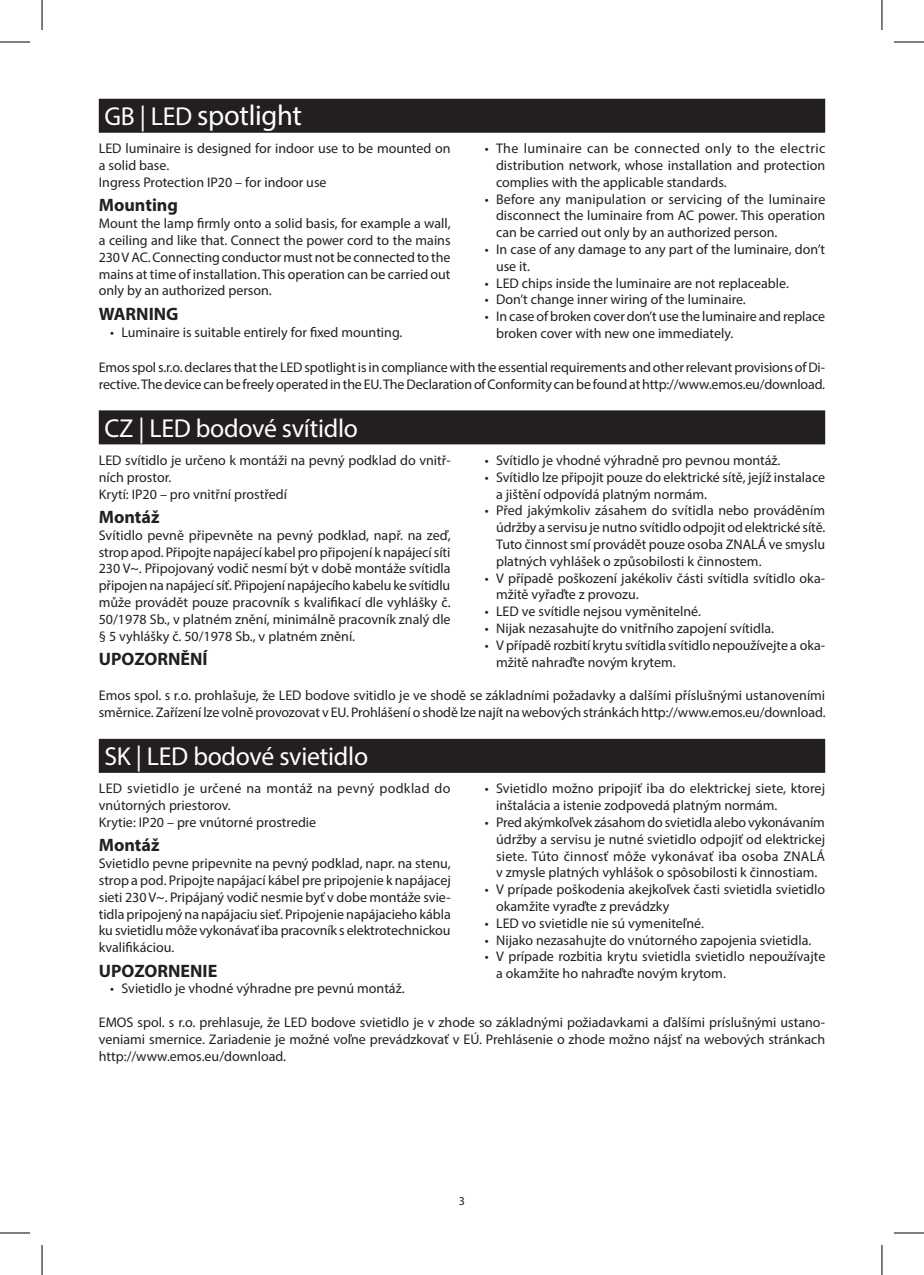
<style>
.page{position:relative;width:924px;height:1275px;background:#fff}
.page>*{position:absolute;margin:0;border:0;box-sizing:border-box;transform-origin:0 0}
.t1{font:28.8px "Myriad Pro";letter-spacing:-.01em;color:#fff}
.t2{font:26px "Myriad Pro";letter-spacing:-.01em;color:#fff}
.t3{font:700 18px "Myriad Pro";color:#231f20}
.t4{font:14px/16.8px "Myriad Pro";color:#231f20}
.t5{font:12px "Myriad Pro";color:#231f20}
.s1{font-size:26px}
</style>
<div class="page">
<div style="left:99px;top:99px;width:725px;height:34px;background:#231f20"></div>
<div style="left:99px;top:410px;width:725px;height:34px;background:#231f20"></div>
<div style="left:99px;top:739px;width:725px;height:34px;background:#231f20"></div>
<hr style="left:0;top:42px;width:30px;height:1px;background:#000">
<hr style="left:893px;top:42px;width:30px;height:1px;background:#000">
<hr style="left:0;top:1232px;width:30px;height:1px;background:#000">
<hr style="left:893px;top:1232px;width:30px;height:1px;background:#000">
<hr style="left:42px;top:0;width:1px;height:30px;background:#000">
<hr style="left:42px;top:1245px;width:1px;height:30px;background:#000">
<hr style="left:881px;top:0;width:1px;height:30px;background:#000">
<hr style="left:881px;top:1245px;width:1px;height:30px;background:#000">
<h1 class="t1" style="left:104px;top:98px;width:199px"><span class="s1">GB | LED</span> spotlight</h1>
<p class="t4" style="left:99px;top:140px;width:353px">LED luminaire is designed for indoor use to be mounted on a solid base.<br>Ingress Protection IP20 – for indoor use</p>
<p class="t3" style="left:99px;top:193px;width:81px">Mounting</p>
<p class="t4" style="left:99px;top:215px;width:353px;text-align:justify">Mount the lamp firmly onto a solid basis, for example a wall, a ceiling and like that. Connect the power cord to the mains 230 V AC. Connecting conductor must not be connected to the mains at time of installation. This operation can be carried out only by an authorized person.</p>
<p class="t3" style="left:99px;top:302px;width:81px">WARNING</p>
<p class="t4" style="left:110px;top:323px;width:294px">• Luminaire is suitable entirely for fixed mounting.</p>
<p class="t4" style="left:496px;top:140px;width:331px;text-align:justify;text-indent:-11px">• The luminaire can be connected only to the electric distribution network, whose installation and protection complies with the applicable standards.</p>
<p class="t4" style="left:496px;top:190px;width:331px;text-align:justify;text-indent:-11px">• Before any manipulation or servicing of the luminaire disconnect the luminaire from AC power. This operation can be carried out only by an authorized person.</p>
<p class="t4" style="left:496px;top:241px;width:330px;text-indent:-11px">• In case of any damage to any part of the luminaire, don’t use it.</p>
<p class="t4" style="left:484px;top:274px;width:305px">• LED chips inside the luminaire are not replaceable.</p>
<p class="t4" style="left:484px;top:291px;width:262px">• Don’t change inner wiring of the luminaire.</p>
<p class="t4" style="left:496px;top:308px;width:330px;text-indent:-11px">• In case of broken cover don’t use the luminaire and replace broken cover with new one immediately.</p>
<p class="t4" style="left:99px;top:358px;width:727px">Emos spol s.r.o. declares that the LED spotlight is in compliance with the essential requirements and other relevant provisions of Di&shy;rective. The device can be freely operated in the EU. The Declaration of Conformity can be found at http://www.emos.eu/download.</p>
<h2 class="t2" style="left:104px;top:412px;width:255px">CZ | LED bodové svítidlo</h2>
<p class="t4" style="left:99px;top:451px;width:353px">LED svítidlo je určeno k montáži na pevný podklad do vnitř&shy;ních prostor.<br>Krytí: IP20 – pro vnitřní prostředí</p>
<p class="t3" style="left:99px;top:505px;width:62px">Montáž</p>
<p class="t4" style="left:99px;top:526px;width:353px;text-align:justify">Svítidlo pevně připevněte na pevný podklad, např. na zeď, strop apod. Připojte napájecí kabel pro připojení k napájecí síti 230 V~. Připojovaný vodič nesmí být v době montáže svítidla připojen na napájecí síť. Připojení napájecího kabelu ke svítidlu může provádět pouze pracovník s kvalifikací dle vyhlášky č.<br>50/1978 Sb., v platném znění, minimálně pracovník znalý dle § 5 vyhlášky č. 50/1978 Sb., v platném znění.</p>
<p class="t3" style="left:99px;top:647px;width:110px">UPOZORNĚNÍ</p>
<p class="t4" style="left:484px;top:451px;width:297px">• Svítidlo je vhodné výhradně pro pevnou montáž.</p>
<p class="t4" style="left:496px;top:468px;width:330px;text-indent:-11px">• Svítidlo lze připojit pouze do elektrické sítě, jejíž instalace a jištění odpovídá platným normám.</p>
<p class="t4" style="left:496px;top:502px;width:331px;text-align:justify;text-indent:-11px">• Před jakýmkoliv zásahem do svítidla nebo prováděním údržby a servisu je nutno svítidlo odpojit od elektrické sítě.<br>Tuto činnost smí provádět pouze osoba ZNALÁ ve smyslu platných vyhlášek o způsobilosti k činnostem.</p>
<p class="t4" style="left:496px;top:569px;width:330px;text-indent:-11px">• V případě poškození jakékoliv části svítidla svítidlo oka&shy;mžitě vyřaďte z provozu.</p>
<p class="t4" style="left:484px;top:603px;width:218px">• LED ve svítidle nejsou vyměnitelné.</p>
<p class="t4" style="left:484px;top:619px;width:291px">• Nijak nezasahujte do vnitřního zapojení svítidla.</p>
<p class="t4" style="left:496px;top:636px;width:330px;text-indent:-11px">• V případě rozbití krytu svítidla svítidlo nepoužívejte a oka&shy;mžitě nahraďte novým krytem.</p>
<p class="t4" style="left:99px;top:687px;width:728px">Emos spol. s r.o. prohlašuje, že LED bodove svitidlo je ve shodě se základními požadavky a dalšími příslušnými ustanoveními směrnice. Zařízení lze volně provozovat v EU. Prohlášení o shodě lze najít na webových stránkách http://www.emos.eu/download.</p>
<h2 class="t2" style="left:104px;top:740px;width:265px">SK | LED bodové svietidlo</h2>
<p class="t4" style="left:99px;top:780px;width:353px">LED svietidlo je určené na montáž na pevný podklad do vnútorných priestorov.<br>Krytie: IP20 – pre vnútorné prostredie</p>
<p class="t3" style="left:99px;top:833px;width:62px">Montáž</p>
<p class="t4" style="left:99px;top:855px;width:353px;text-align:justify">Svietidlo pevne pripevnite na pevný podklad, napr. na stenu, strop a pod. Pripojte napájací kábel pre pripojenie k napájacej sieti 230 V~. Pripájaný vodič nesmie byť v dobe montáže svie&shy;tidla pripojený na napájaciu sieť. Pripojenie napájacieho kábla ku svietidlu môže vykonávať iba pracovník s elektrotechnickou kvalifikáciou.</p>
<p class="t3" style="left:99px;top:959px;width:120px">UPOZORNENIE</p>
<p class="t4" style="left:110px;top:980px;width:296px">• Svietidlo je vhodné výhradne pre pevnú montáž.</p>
<p class="t4" style="left:496px;top:780px;width:330px;text-indent:-11px">• Svietidlo možno pripojiť iba do elektrickej siete, ktorej inštalácia a istenie zodpovedá platným normám.</p>
<p class="t4" style="left:496px;top:813px;width:330px;text-align:justify;text-indent:-11px">• Pred akýmkoľvek zásahom do svietidla alebo vykonávaním údržby a servisu je nutné svietidlo odpojiť od elektrickej siete. Túto činnosť môže vykonávať iba osoba ZNALÁ v zmysle platných vyhlášok o spôsobilosti k činnostiam.</p>
<p class="t4" style="left:496px;top:881px;width:330px;text-indent:-11px">• V prípade poškodenia akejkoľvek časti svietidla svietidlo okamžite vyraďte z prevádzky</p>
<p class="t4" style="left:484px;top:914px;width:221px">• LED vo svietidle nie sú vymeniteľné.</p>
<p class="t4" style="left:484px;top:931px;width:328px">• Nijako nezasahujte do vnútorného zapojenia svietidla.</p>
<p class="t4" style="left:496px;top:948px;width:330px;text-indent:-11px">• V prípade rozbitia krytu svietidla svietidlo nepoužívajte a okamžite ho nahraďte novým krytom.</p>
<p class="t4" style="left:99px;top:1013px;width:727px;text-align:justify">EMOS spol. s r.o. prehlasuje, že LED bodove svietidlo je v zhode so základnými požiadavkami a ďalšími príslušnými ustano&shy;veniami smernice. Zariadenie je možné voľne prevádzkovať v EÚ. Prehlásenie o zhode možno nájsť na webových stránkach http://www.emos.eu/download.</p>
<p class="t5" style="left:458px;top:1193px;width:8px">3</p>
</div>
